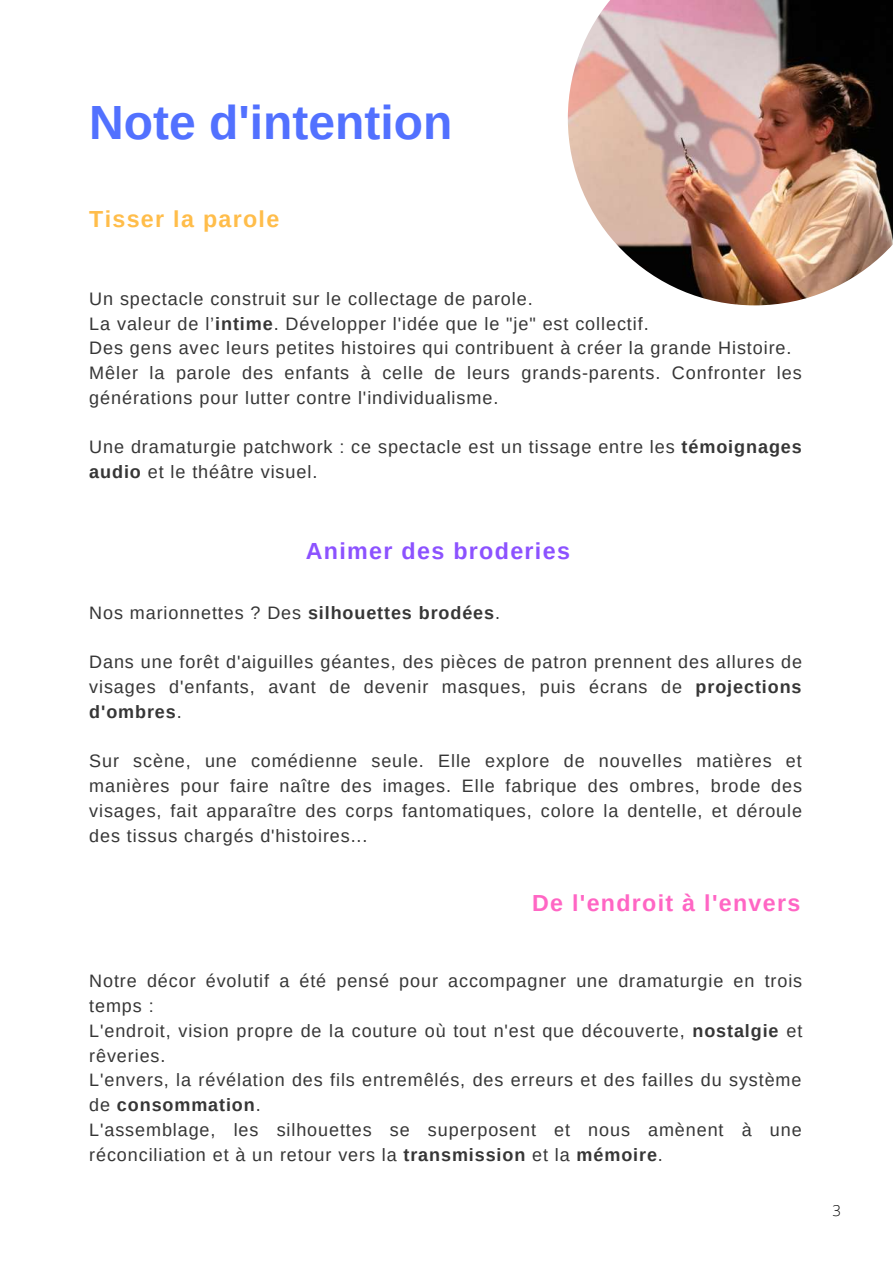
<style>
.page{position:relative;width:893px;height:1264px;background:#fff}
.page>*{position:absolute;margin:0;border:0;box-sizing:border-box;transform-origin:0 0}
.t1{font:700 48px "Arimo";color:#5271ff}
.t2{font:700 23.25px "Arimo";letter-spacing:.055em;color:#ff66c4}
.t3{font:700 23.25px "Arimo";letter-spacing:.055em;color:#8c52ff}
.t4{font:700 23.25px "Arimo";letter-spacing:.055em;color:#ffbd4a}
.t5{font:18px/24.8px "Arimo";letter-spacing:.05em;color:#363636}
.t6{font:300 15px "Open Sans";color:#000}
.s1{font-weight:700}
</style>
<div class="page">
<img style="left:567px;top:0;width:325px;height:305px">
<h1 class="t1" style="left:89px;top:95px;width:364px">Note d'intention</h1>
<p class="t4" style="left:89px;top:206px;width:191px">Tisser la parole</p>
<p class="t5" style="left:89px;top:286px;width:714px">Un spectacle construit sur le collectage de parole.<br>La valeur de l’<span class="s1">intime</span>. Développer l'idée que le "je" est collectif.<br>Des gens avec leurs petites histoires qui contribuent à créer la grande Histoire.<br>Mêler la parole des enfants à celle de leurs grands-parents. Confronter les générations pour lutter contre l'individualisme.</p>
<p class="t5" style="left:89px;top:435px;width:714px">Une dramaturgie patchwork : ce spectacle est un tissage entre les <span class="s1">témoignages audio</span> et le théâtre visuel.</p>
<p class="t3" style="left:306px;top:538px;width:266px">Animer des broderies</p>
<p class="t5" style="left:89px;top:600px;width:412px">Nos marionnettes ? Des <span class="s1">silhouettes brodées</span>.</p>
<p class="t5" style="left:89px;top:649px;width:714px;text-align:justify">Dans une forêt d'aiguilles géantes, des pièces de patron prennent des allures de visages d'enfants, avant de devenir masques, puis écrans de <span class="s1">projections d'ombres</span>.</p>
<p class="t5" style="left:89px;top:748px;width:714px;text-align:justify">Sur scène, une comédienne seule. Elle explore de nouvelles matières et manières pour faire naître des images. Elle fabrique des ombres, brode des visages, fait apparaître des corps fantomatiques, colore la dentelle, et déroule des tissus chargés d'histoires...</p>
<p class="t2" style="left:532px;top:889px;width:270px">De l'endroit à l'envers</p>
<p class="t5" style="left:89px;top:968px;width:714px">Notre décor évolutif a été pensé pour accompagner une dramaturgie en trois temps :<br>L'endroit, vision propre de la couture où tout n'est que découverte, <span class="s1">nostalgie</span> et rêveries.<br>L'envers, la révélation des fils entremêlés, des erreurs et des failles du système de <span class="s1">consommation</span>.<br>L'assemblage, les silhouettes se superposent et nous amènent à une réconciliation et à un retour vers la <span class="s1">transmission</span> et la <span class="s1">mémoire</span>.</p>
<p class="t6" style="left:832px;top:1200px;width:10px">3</p>
</div>
